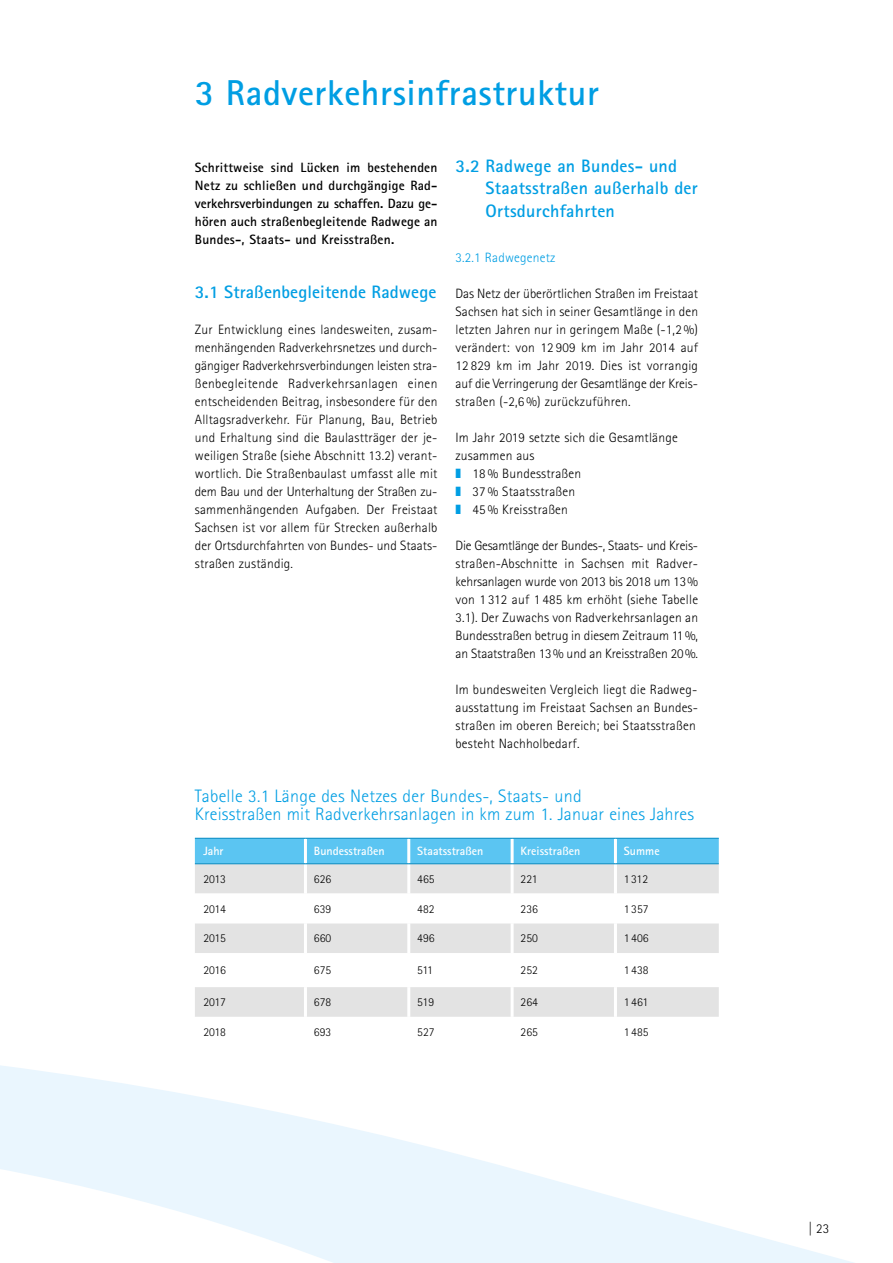
<style>
.page{position:relative;width:893px;height:1263px;background:#fff}
.page>*{position:absolute;margin:0;border:0;box-sizing:border-box;transform-origin:0 0}
.INH_H1{font:700 36px "Rotis Sans Serif Pro";letter-spacing:.015em;color:#009ee3}
.INH_P_Tabelle{font:300 18px/18px "Rotis Sans Serif Pro";letter-spacing:.01em;color:#009ee3}
.INH_H2{font:700 18px/22.5px "Rotis Sans Serif Pro";letter-spacing:.015em;color:#009ee3}
.INH_P{font:300 13.5px/18px "Rotis Sans Serif Pro";letter-spacing:.015em;color:#000;text-align:justify}
.INH_P-2{font:700 13.5px/18px "Rotis Sans Serif Pro";letter-spacing:.015em;color:#000;text-align:justify}
.INH_H3{font:300 13.5px "Rotis Sans Serif Pro";letter-spacing:.015em;color:#009ee3}
.INH_P_Tabelle_Text{font:300 12px "Rotis Sans Serif Pro";color:#000}
.INH_P_Tabelle_Kopf{font:700 12px "Rotis Sans Serif Pro";color:#fff}
.s1{color:#009ee3}
</style>
<div class="page">
<svg style="left:0;top:1065px;width:854px;height:198px"></svg>
<div style="left:195px;top:839px;width:524px;height:24px;background:#5bc5f2"></div>
<div style="left:195px;top:864px;width:524px;height:29px;background:#e3e3e3"></div>
<svg style="left:195px;top:923px;width:524px;height:94px;fill:#e3e3e3"></svg>
<hr style="left:304px;top:864px;width:3px;height:29px;background:#fff">
<hr style="left:407px;top:864px;width:3px;height:29px;background:#fff">
<hr style="left:511px;top:864px;width:3px;height:29px;background:#fff">
<hr style="left:614px;top:864px;width:3px;height:29px;background:#fff">
<hr style="left:304px;top:923px;width:3px;height:30px;background:#fff">
<hr style="left:407px;top:923px;width:3px;height:30px;background:#fff">
<hr style="left:511px;top:923px;width:3px;height:30px;background:#fff">
<hr style="left:614px;top:923px;width:3px;height:30px;background:#fff">
<hr style="left:304px;top:953px;width:3px;height:34px;background:#fff">
<hr style="left:407px;top:953px;width:3px;height:34px;background:#fff">
<hr style="left:511px;top:953px;width:3px;height:34px;background:#fff">
<hr style="left:614px;top:953px;width:3px;height:34px;background:#fff">
<hr style="left:304px;top:987px;width:3px;height:30px;background:#fff">
<hr style="left:407px;top:987px;width:3px;height:30px;background:#fff">
<hr style="left:511px;top:987px;width:3px;height:30px;background:#fff">
<hr style="left:614px;top:987px;width:3px;height:30px;background:#fff">
<hr style="left:304px;top:839px;width:3px;height:24px;background:#fff">
<hr style="left:407px;top:839px;width:3px;height:24px;background:#fff">
<hr style="left:511px;top:839px;width:3px;height:24px;background:#fff">
<hr style="left:614px;top:839px;width:3px;height:24px;background:#fff">
<hr style="left:195px;top:838px;width:110px;height:1px;background:#0088c1">
<hr style="left:305px;top:838px;width:104px;height:1px;background:#0088c1">
<hr style="left:409px;top:838px;width:103px;height:1px;background:#0088c1">
<hr style="left:512px;top:838px;width:103px;height:1px;background:#0088c1">
<hr style="left:615px;top:838px;width:104px;height:1px;background:#0088c1">
<hr style="left:195px;top:863px;width:110px;height:1px;background:#0088c1">
<hr style="left:305px;top:863px;width:104px;height:1px;background:#0088c1">
<hr style="left:409px;top:863px;width:103px;height:1px;background:#0088c1">
<hr style="left:512px;top:863px;width:103px;height:1px;background:#0088c1">
<hr style="left:615px;top:863px;width:104px;height:1px;background:#0088c1">
<h1 class="INH_H1" style="left:195px;top:70px;width:406px">3 Radverkehrsinfrastruktur</h1>
<p class="INH_P-2" style="left:195px;top:158px;width:244px">Schrittweise sind Lücken im bestehenden Netz zu schließen und durchgängige Rad&shy;verkehrsverbindungen zu schaffen. Dazu ge&shy;hören auch straßenbegleitende Radwege an Bundes-, Staats- und Kreisstraßen.</p>
<h2 class="INH_H2" style="left:195px;top:280px;width:243px">3.1 Straßenbegleitende Radwege</h2>
<p class="INH_P" style="left:195px;top:320px;width:244px">Zur Entwicklung eines landesweiten, zusam&shy;menhängenden Radverkehrsnetzes und durch&shy;gängiger Radverkehrsverbindungen leisten stra&shy;ßenbegleitende Radverkehrsanlagen einen entscheidenden Beitrag, insbesondere für den Alltagsradverkehr. Für Planung, Bau, Betrieb und Erhaltung sind die Baulastträger der je&shy;weiligen Straße (siehe Abschnitt 13.2) verant&shy;wortlich. Die Straßenbaulast umfasst alle mit dem Bau und der Unterhaltung der Straßen zu&shy;sammenhängenden Aufgaben. Der Freistaat Sachsen ist vor allem für Strecken außerhalb der Ortsdurchfahrten von Bundes- und Staats&shy;straßen zuständig.</p>
<h2 class="INH_H2" style="left:486px;top:154px;width:214px;text-indent:-30px">3.2 Radwege an Bundes- und<br>Staatsstraßen außerhalb der<br>Ortsdurchfahrten</h2>
<h3 class="INH_H3" style="left:455px;top:249px;width:102px">3.2.1 Radwegenetz</h3>
<p class="INH_P" style="left:455px;top:284px;width:244px">Das Netz der überörtlichen Straßen im Freistaat Sachsen hat sich in seiner Gesamtlänge in den letzten Jahren nur in geringem Maße (-1,2%) verändert: von 12 909 km im Jahr 2014 auf 12 829 km im Jahr 2019. Dies ist vorrangig auf die Verringerung der Gesamtlänge der Kreis&shy;straßen (-2,6%) zurückzuführen.</p>
<p class="INH_P" style="left:455px;top:428px;width:224px">Im Jahr 2019 setzte sich die Gesamtlänge zusammen aus</p>
<p class="INH_P" style="left:455px;top:464px;width:127px"><span class="s1">❚</span> 18% Bundesstraßen</p>
<p class="INH_P" style="left:455px;top:482px;width:121px"><span class="s1">❚</span> 37% Staatsstraßen</p>
<p class="INH_P" style="left:455px;top:500px;width:114px"><span class="s1">❚</span> 45% Kreisstraßen</p>
<p class="INH_P" style="left:455px;top:536px;width:244px">Die Gesamtlänge der Bundes-, Staats- und Kreis&shy;straßen-Abschnitte in Sachsen mit Radver&shy;kehrsanlagen wurde von 2013 bis 2018 um 13% von 1 312 auf 1 485 km erhöht (siehe Tabelle 3.1). Der Zuwachs von Radverkehrsanlagen an Bundesstraßen betrug in diesem Zeitraum 11%, an Staatstraßen 13% und an Kreisstraßen 20%.</p>
<p class="INH_P" style="left:455px;top:680px;width:244px;text-align:left">Im bundesweiten Vergleich liegt die Radweg&shy;ausstattung im Freistaat Sachsen an Bundes&shy;straßen im oberen Bereich; bei Staatsstraßen besteht Nachholbedarf.</p>
<p class="INH_P_Tabelle" style="left:195px;top:787px;width:501px">Tabelle 3.1 Länge des Netzes der Bundes-, Staats- und<br>Kreisstraßen mit Radverkehrsanlagen in km zum 1. Januar eines Jahres</p>
<p class="INH_P_Tabelle_Kopf" style="left:203px;top:843px;width:22px">Jahr</p>
<p class="INH_P_Tabelle_Kopf" style="left:314px;top:843px;width:72px">Bundesstraßen</p>
<p class="INH_P_Tabelle_Kopf" style="left:417px;top:843px;width:68px">Staatsstraßen</p>
<p class="INH_P_Tabelle_Kopf" style="left:521px;top:843px;width:61px">Kreisstraßen</p>
<p class="INH_P_Tabelle_Kopf" style="left:624px;top:843px;width:37px">Summe</p>
<p class="INH_P_Tabelle_Text" style="left:203px;top:872px;width:24px">2013</p>
<p class="INH_P_Tabelle_Text" style="left:314px;top:872px;width:19px">626</p>
<p class="INH_P_Tabelle_Text" style="left:417px;top:872px;width:19px">465</p>
<p class="INH_P_Tabelle_Text" style="left:521px;top:872px;width:18px">221</p>
<p class="INH_P_Tabelle_Text" style="left:624px;top:872px;width:26px">1 312</p>
<p class="INH_P_Tabelle_Text" style="left:203px;top:902px;width:24px">2014</p>
<p class="INH_P_Tabelle_Text" style="left:314px;top:902px;width:19px">639</p>
<p class="INH_P_Tabelle_Text" style="left:417px;top:902px;width:19px">482</p>
<p class="INH_P_Tabelle_Text" style="left:521px;top:902px;width:19px">236</p>
<p class="INH_P_Tabelle_Text" style="left:624px;top:902px;width:26px">1 357</p>
<p class="INH_P_Tabelle_Text" style="left:203px;top:931px;width:24px">2015</p>
<p class="INH_P_Tabelle_Text" style="left:314px;top:931px;width:19px">660</p>
<p class="INH_P_Tabelle_Text" style="left:417px;top:931px;width:19px">496</p>
<p class="INH_P_Tabelle_Text" style="left:521px;top:931px;width:19px">250</p>
<p class="INH_P_Tabelle_Text" style="left:624px;top:931px;width:26px">1 406</p>
<p class="INH_P_Tabelle_Text" style="left:203px;top:963px;width:24px">2016</p>
<p class="INH_P_Tabelle_Text" style="left:314px;top:963px;width:19px">675</p>
<p class="INH_P_Tabelle_Text" style="left:417px;top:963px;width:17px">511</p>
<p class="INH_P_Tabelle_Text" style="left:521px;top:963px;width:19px">252</p>
<p class="INH_P_Tabelle_Text" style="left:624px;top:963px;width:26px">1 438</p>
<p class="INH_P_Tabelle_Text" style="left:203px;top:995px;width:24px">2017</p>
<p class="INH_P_Tabelle_Text" style="left:314px;top:995px;width:19px">678</p>
<p class="INH_P_Tabelle_Text" style="left:417px;top:995px;width:18px">519</p>
<p class="INH_P_Tabelle_Text" style="left:521px;top:995px;width:19px">264</p>
<p class="INH_P_Tabelle_Text" style="left:624px;top:995px;width:26px">1 461</p>
<p class="INH_P_Tabelle_Text" style="left:203px;top:1025px;width:24px">2018</p>
<p class="INH_P_Tabelle_Text" style="left:314px;top:1025px;width:19px">693</p>
<p class="INH_P_Tabelle_Text" style="left:417px;top:1025px;width:19px">527</p>
<p class="INH_P_Tabelle_Text" style="left:521px;top:1025px;width:19px">265</p>
<p class="INH_P_Tabelle_Text" style="left:624px;top:1025px;width:26px">1 485</p>
<p class="INH_P" style="left:808px;top:1220px;width:23px">| 23</p>
</div>
